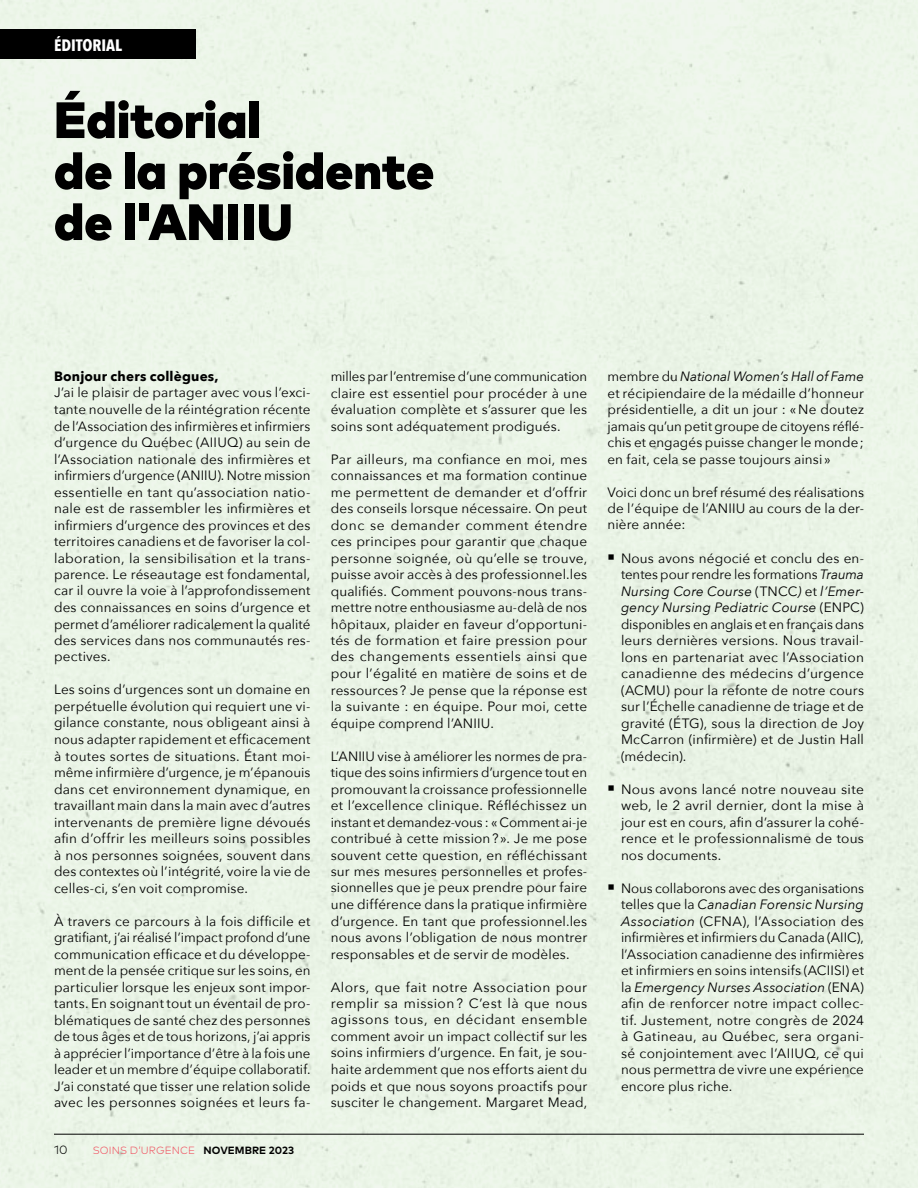
<style>
.page{position:relative;width:918px;height:1188px;background:#fff}
.page>*{position:absolute;margin:0;border:0;box-sizing:border-box;transform-origin:0 0}
.t1{font:900 51px/51px "Mark Pro";color:#000}
.t2{font:700 16.5px "Avenir Next Condensed";color:#fff}
.t3{font:13.5px/16.5px "Avenir Next";letter-spacing:.01em;color:#000;text-align:justify}
.t4{font:700 13.5px "Avenir Next";letter-spacing:.015em;color:#000}
.t5{font:300 12px "Mark Pro";color:#000}
.t6{font:300 10.5px "Mark Pro";letter-spacing:.005em;color:#f05865}
.s1{font-weight:700;color:#000}
.s2{font-style:italic}
</style>
<div class="page">
<hr style="left:54px;top:1134px;width:810px;height:1px;background:#000">
<div style="left:0;top:29px;width:196px;height:30px;background:#000"></div>
<svg style="left:609px;top:555px;width:5px;height:5px"></svg>
<svg style="left:609px;top:786px;width:5px;height:5px"></svg>
<svg style="left:609px;top:885px;width:5px;height:5px"></svg>
<p class="t2" style="left:54px;top:35px;width:70px">ÉDITORIAL</p>
<h1 class="t1" style="left:54px;top:90px;width:382px">Éditorial<br>de la présidente de l'ANIIU</h1>
<p class="t4" style="left:54px;top:365px;width:166px">Bonjour chers collègues,</p>
<p class="t3" style="left:54px;top:384px;width:258px">J’ai le plaisir de partager avec vous l’exci&shy;tante nouvelle de la réintégration récente de l’Association des infirmières et infirmiers d’urgence du Québec (AIIUQ) au sein de l’Association nationale des infirmières et infirmiers d’urgence (ANIIU). Notre mission essentielle en tant qu’association natio&shy;nale est de rassembler les infirmières et infirmiers d’urgence des provinces et des territoires canadiens et de favoriser la col&shy;laboration, la sensibilisation et la trans&shy;parence. Le réseautage est fondamental, car il ouvre la voie à l’approfondissement des connaissances en soins d’urgence et permet d’améliorer radicalement la qualité des services dans nos communautés res&shy;pectives.</p>
<p class="t3" style="left:54px;top:681px;width:258px">Les soins d’urgences sont un domaine en perpétuelle évolution qui requiert une vi&shy;gilance constante, nous obligeant ainsi à nous adapter rapidement et efficacement à toutes sortes de situations. Étant moi&shy;même infirmière d’urgence, je m’épanouis dans cet environnement dynamique, en travaillant main dans la main avec d’autres intervenants de première ligne dévoués afin d’offrir les meilleurs soins possibles à nos personnes soignées, souvent dans des contextes où l’intégrité, voire la vie de celles-ci, s’en voit compromise.</p>
<p class="t3" style="left:54px;top:912px;width:258px">À travers ce parcours à la fois difficile et gratifiant, j’ai réalisé l’impact profond d’une communication efficace et du développe&shy;ment de la pensée critique sur les soins, en particulier lorsque les enjeux sont impor&shy;tants. En soignant tout un éventail de pro&shy;blématiques de santé chez des personnes de tous âges et de tous horizons, j’ai appris à apprécier l’importance d’être à la fois une leader et un membre d’équipe collaboratif.<br>J’ai constaté que tisser une relation solide avec les personnes soignées et leurs fa-</p>
<p class="t5" style="left:54px;top:1141px;width:15px">10</p>
<p class="t6" style="left:93px;top:1143px;width:203px">SOINS D’URGENCE <span class="s1">NOVEMBRE 2023</span></p>
<p class="t3" style="left:331px;top:367px;width:258px">milles par l’entremise d’une communication claire est essentiel pour procéder à une évaluation complète et s’assurer que les soins sont adéquatement prodigués.</p>
<p class="t3" style="left:331px;top:450px;width:258px">Par ailleurs, ma confiance en moi, mes connaissances et ma formation continue me permettent de demander et d’offrir des conseils lorsque nécessaire. On peut donc se demander comment étendre ces principes pour garantir que chaque personne soignée, où qu’elle se trouve, puisse avoir accès à des professionnel.les qualifiés. Comment pouvons-nous trans&shy;mettre notre enthousiasme au-delà de nos hôpitaux, plaider en faveur d’opportuni&shy;tés de formation et faire pression pour des changements essentiels ainsi que pour l’égalité en matière de soins et de ressources ? Je pense que la réponse est la suivante : en équipe. Pour moi, cette équipe comprend l’ANIIU.</p>
<p class="t3" style="left:331px;top:747px;width:258px">L’ANIIU vise à améliorer les normes de pra&shy;tique des soins infirmiers d’urgence tout en promouvant la croissance professionnelle et l’excellence clinique. Réfléchissez un instant et demandez-vous : « Comment ai-je contribué à cette mission? ». Je me pose souvent cette question, en réfléchissant sur mes mesures personnelles et profes&shy;sionnelles que je peux prendre pour faire une différence dans la pratique infirmière d’urgence. En tant que professionnel.les nous avons l’obligation de nous montrer responsables et de servir de modèles.</p>
<p class="t3" style="left:331px;top:978px;width:258px">Alors, que fait notre Association pour remplir sa mission ? C’est là que nous agissons tous, en décidant ensemble comment avoir un impact collectif sur les soins infirmiers d’urgence. En fait, je sou&shy;haite ardemment que nos efforts aient du poids et que nous soyons proactifs pour susciter le changement. Margaret Mead,</p>
<p class="t3" style="left:608px;top:367px;width:258px">membre du <span class="s2">National Women’s Hall of Fame </span>et récipiendaire de la médaille d’honneur présidentielle, a dit un jour : «Ne doutez jamais qu’un petit groupe de citoyens réflé&shy;chis et engagés puisse changer le monde; en fait, cela se passe toujours ainsi »</p>
<p class="t3" style="left:608px;top:483px;width:258px">Voici donc un bref résumé des réalisations de l’équipe de l’ANIIU au cours de la der&shy;nière année:</p>
<p class="t3" style="left:621px;top:549px;width:245px">Nous avons négocié et conclu des en&shy;tentes pour rendre les formations <span class="s2">Trauma Nursing Core Course</span> (TNCC<span class="s2">)</span> et <span class="s2">l’Emer&shy;gency Nursing Pediatric Course</span> (ENPC) disponibles en anglais et en français dans leurs dernières versions. Nous travail&shy;lons en partenariat avec l’Association canadienne des médecins d’urgence (ACMU) pour la refonte de notre cours sur l’Échelle canadienne de triage et de gravité (ÉTG), sous la direction de Joy McCarron (infirmière) et de Justin Hall (médecin).</p>
<p class="t3" style="left:621px;top:780px;width:245px">Nous avons lancé notre nouveau site web, le 2 avril dernier, dont la mise à jour est en cours, afin d’assurer la cohé&shy;rence et le professionnalisme de tous nos documents.</p>
<p class="t3" style="left:621px;top:879px;width:245px">Nous collaborons avec des organisations telles que la <span class="s2">Canadian Forensic Nursing Association</span> (CFNA), l’Association des infirmières et infirmiers du Canada (AIIC), l’Association canadienne des infirmières et infirmiers en soins intensifs (ACIISI) et la <span class="s2">Emergency Nurses Association</span> (ENA) afin de renforcer notre impact collec&shy;tif. Justement, notre congrès de 2024 à Gatineau, au Québec, sera organi&shy;sé conjointement avec l’AIIUQ, ce qui nous permettra de vivre une expérience encore plus riche.</p>
</div>
